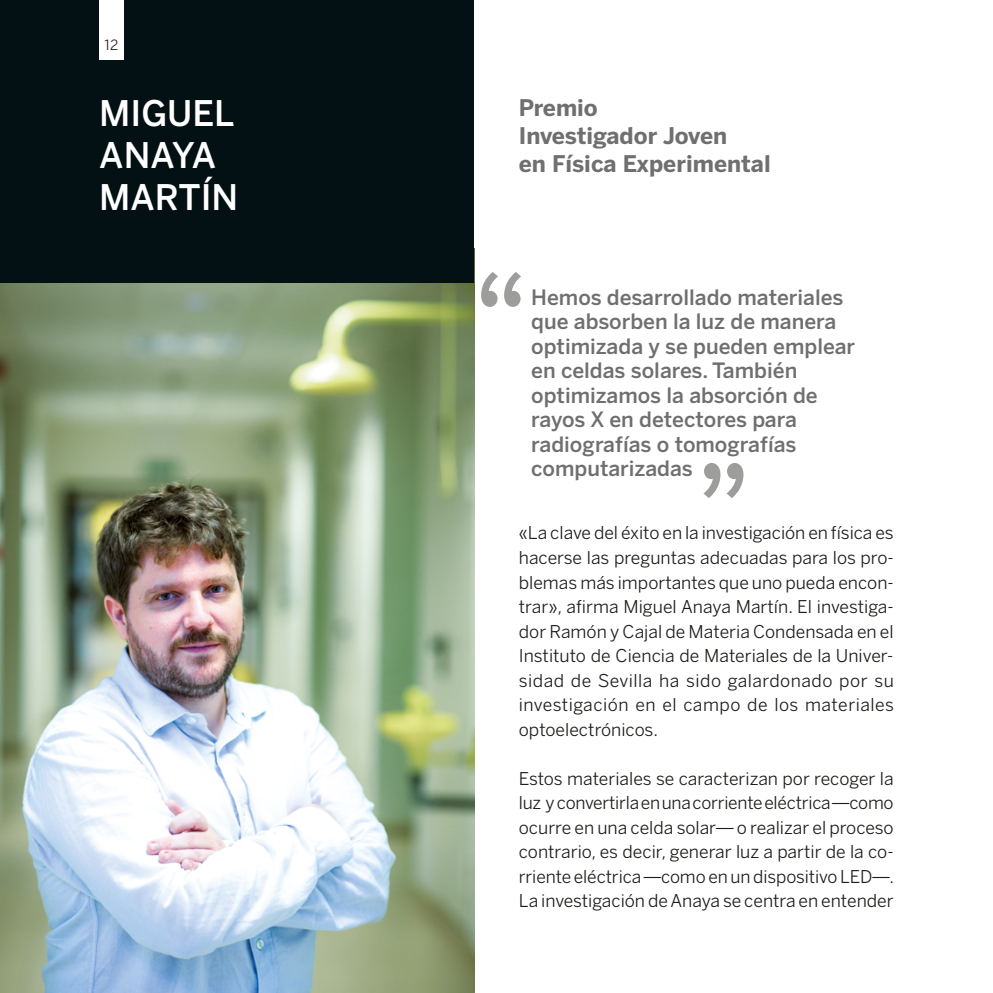
<style>
.page{position:relative;width:993px;height:993px;background:#fff}
.page>*{position:absolute;margin:0;border:0;box-sizing:border-box;transform-origin:0 0}
.Comillas{font:157.5px "Proxima Nova Cond";color:#9d9d9c;scale:.93 1}
.Premiado{font:500 35px/42px "Benton Sans BBVA";color:#fff}
.Premio{font:700 22.75px "Benton Sans BBVA";color:#706f6f}
.Destacado{font:500 21px/24.5px "Benton Sans BBVA";color:#706f6f}
.parrafo_CSIC{font:17.5px/24.5px "Benton Sans BBVA";color:#1d1d1b;text-align:justify}
.t1{font:14px "Benton Sans BBVA";color:#1d1d1b}
</style>
<div class="page">
<img style="left:0;top:283px;width:474px;height:709px">
<svg style="left:703px;top:463px;width:40px;height:35px"></svg>
<div style="left:0;top:0;width:474px;height:283px;background:#031014"></div>
<div style="left:99px;top:0;width:25px;height:60px;background:#fff"></div>
<p class="t1" style="left:104px;top:37px;width:16px">12</p>
<p class="Premiado" style="left:99px;top:92px;width:140px">MIGUEL<br>ANAYA<br>MARTÍN</p>
<p class="Premio" style="left:518px;top:93px;width:80px">Premio</p>
<p class="Premio" style="left:518px;top:121px;width:210px">Investigador Joven</p>
<p class="Premio" style="left:518px;top:149px;width:253px">en Física Experimental</p>
<p class="Comillas" style="left:472px;top:210px;width:62px">“</p>
<p class="Destacado" style="left:531px;top:285px;width:325px">Hemos desarrollado materiales que absorben la luz de manera optimizada y se pueden emplear en celdas solares. También optimizamos la absorción de rayos X en detectores para radiografías o tomografías computarizadas</p>
<p class="parrafo_CSIC" style="left:518px;top:520px;width:376px">«La clave del éxito en la investigación en física es hacerse las preguntas adecuadas para los pro&shy;blemas más importantes que uno pueda encon&shy;trar», afirma Miguel Anaya Martín. El investiga&shy;dor Ramón y Cajal de Materia Condensada en el Instituto de Ciencia de Materiales de la Univer&shy;sidad de Sevilla ha sido galardonado por su investigación en el campo de los materiales optoelectrónicos.</p>
<p class="parrafo_CSIC" style="left:518px;top:765px;width:377px">Estos materiales se caracterizan por recoger la luz y convertirla en una corriente eléctrica —como ocurre en una celda solar— o realizar el proceso contrario, es decir, generar luz a partir de la co&shy;rriente eléctrica —como en un dispositivo LED—.<br>La investigación de Anaya se centra en entender</p>
</div>
